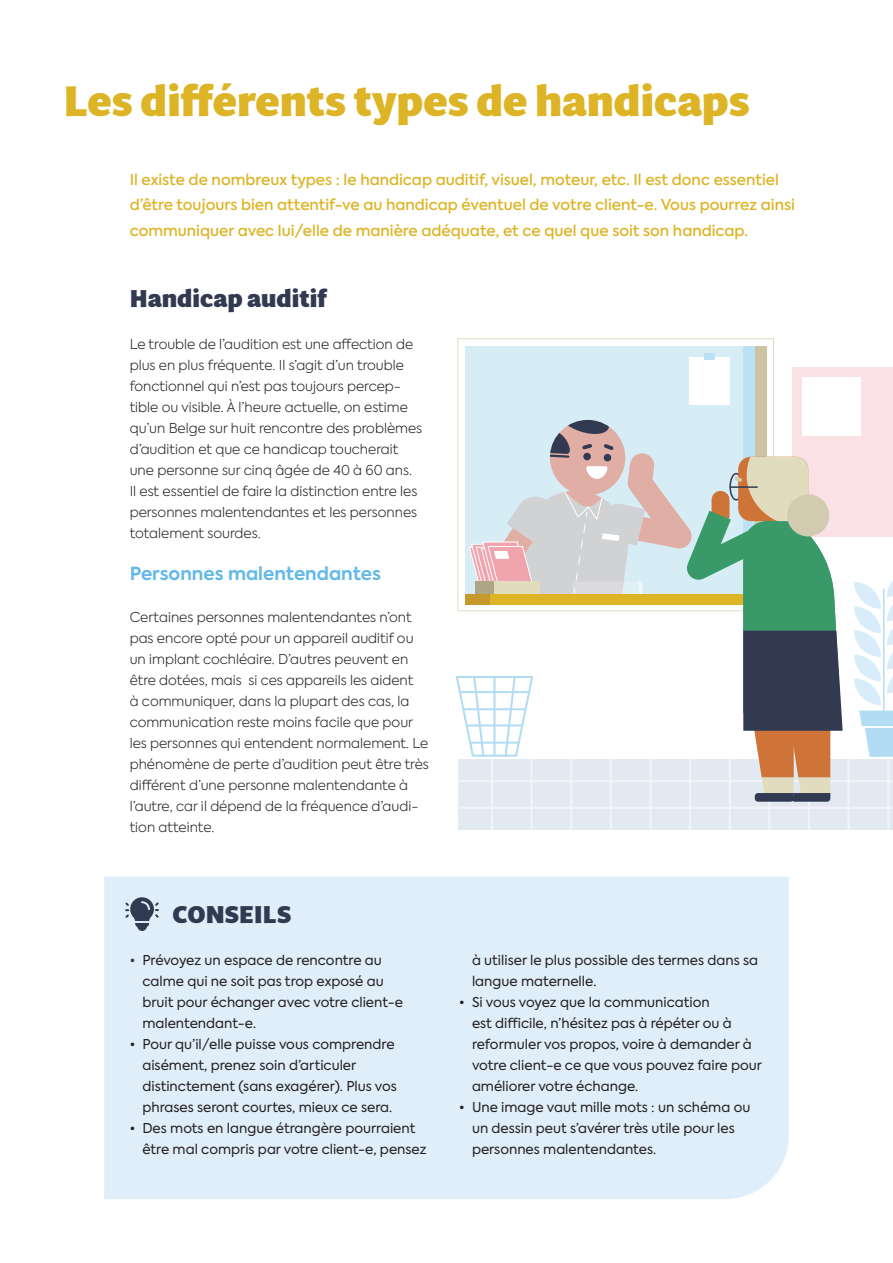
<style>
.page{position:relative;width:893px;height:1263px;background:#fff}
.page>*{position:absolute;margin:0;border:0;box-sizing:border-box;transform-origin:0 0}
.t1{font:800 42px "Multi Display";color:#ddb425}
.t2{font:800 24px "Multi Display";color:#313a50}
.t3{font:700 18px "Axiforma";color:#64b9e8}
.t4{font:500 15px/25.5px "Axiforma";color:#ddb425}
.t5{font:300 13.5px/21px "Axiforma";color:#231f20}
.t6{font:13.5px/21px "Axiforma";color:#231f20}
.s1{color:#313a50}
</style>
<div class="page">
<div style="left:465px;top:346px;width:301px;height:248px;background:#d6edf6"></div>
<div style="left:743px;top:346px;width:23px;height:248px;background:#bae2f4"></div>
<div style="left:755px;top:346px;width:11px;height:248px;background:#ccc3a2"></div>
<div style="left:459px;top:759px;width:434px;height:71px;background:#e2e9f1"></div>
<hr style="left:570px;top:759px;width:2px;height:71px;background:#fff">
<hr style="left:530px;top:759px;width:3px;height:71px;background:#fff">
<hr style="left:491px;top:759px;width:2px;height:71px;background:#fff">
<hr style="left:649px;top:759px;width:3px;height:71px;background:#fff">
<hr style="left:610px;top:759px;width:2px;height:71px;background:#fff">
<hr style="left:729px;top:759px;width:2px;height:71px;background:#fff">
<hr style="left:689px;top:759px;width:2px;height:71px;background:#fff">
<hr style="left:808px;top:759px;width:2px;height:71px;background:#fff">
<hr style="left:768px;top:759px;width:2px;height:71px;background:#fff">
<hr style="left:887px;top:759px;width:2px;height:71px;background:#fff">
<hr style="left:847px;top:759px;width:3px;height:71px;background:#fff">
<hr style="left:459px;top:780px;width:434px;height:2px;background:#fff">
<hr style="left:459px;top:807px;width:434px;height:2px;background:#fff">
<svg style="left:854px;top:580px;width:39px;height:177px"></svg>
<div style="left:690px;top:357px;width:40px;height:48px;background:#fff"></div>
<div style="left:705px;top:354px;width:10px;height:6px;background:#bae2f4"></div>
<div style="left:792px;top:367px;width:101px;height:169px;background:#f9e1e5"></div>
<div style="left:802px;top:377px;width:58px;height:58px;background:#fff"></div>
<svg style="left:456px;top:419px;width:387px;height:383px"></svg>
<div style="left:104px;top:876px;width:685px;height:323px;background:#dfeef9"></div>
<svg style="left:125px;top:896px;width:34px;height:35px"></svg>
<p class="t1" style="left:64px;top:72px;width:687px">Les différents types de handicaps</p>
<p class="t4" style="left:130px;top:167px;width:667px">Il existe de nombreux types : le handicap auditif, visuel, moteur, etc. Il est donc essentiel d’être toujours bien attentif-ve au handicap éventuel de votre client-e. Vous pourrez ainsi communiquer avec lui/elle de manière adéquate, et ce quel que soit son handicap.</p>
<p class="t2" style="left:130px;top:282px;width:200px">Handicap auditif</p>
<p class="t5" style="left:130px;top:333px;width:294px">Le trouble de l’audition est une affection de plus en plus fréquente. Il s’agit d’un trouble fonctionnel qui n’est pas toujours percep&shy;tible ou visible. À l’heure actuelle, on estime qu’un Belge sur huit rencontre des problèmes d’audition et que ce handicap toucherait une personne sur cinq âgée de 40 à 60 ans.<br>Il est essentiel de faire la distinction entre les personnes malentendantes et les personnes totalement sourdes.</p>
<p class="t3" style="left:130px;top:561px;width:253px">Personnes malentendantes</p>
<p class="t5" style="left:130px;top:606px;width:301px">Certaines personnes malentendantes n’ont pas encore opté pour un appareil auditif ou un implant cochléaire. D’autres peuvent en être dotées, mais si ces appareils les aident<br>à communiquer, dans la plupart des cas, la communication reste moins facile que pour les personnes qui entendent normalement. Le phénomène de perte d’audition peut être très différent d’une personne malentendante à l’autre, car il dépend de la fréquence d’audi&shy;tion atteinte.</p>
<p class="t2" style="left:172px;top:898px;width:120px">CONSEILS</p>
<p class="t6" style="left:142px;top:950px;width:262px;text-indent:-13px"><span class="s1">•</span> Prévoyez un espace de rencontre au calme qui ne soit pas trop exposé au bruit pour échanger avec votre client-e malentendant-e.</p>
<p class="t6" style="left:142px;top:1034px;width:256px;text-indent:-13px">• Pour qu’il/elle puisse vous comprendre aisément, prenez soin d’articuler distinctement (sans exagérer). Plus vos phrases seront courtes, mieux ce sera.</p>
<p class="t6" style="left:142px;top:1118px;width:286px;text-indent:-13px">• Des mots en langue étrangère pourraient être mal compris par votre client-e, pensez</p>
<p class="t6" style="left:472px;top:950px;width:288px">à utiliser le plus possible des termes dans sa langue maternelle.</p>
<p class="t6" style="left:472px;top:992px;width:292px;text-indent:-13px">• Si vous voyez que la communication<br>est difficile, n’hésitez pas à répéter ou à reformuler vos propos, voire à demander à votre client-e ce que vous pouvez faire pour améliorer votre échange.</p>
<p class="t6" style="left:472px;top:1097px;width:280px;text-indent:-13px">• Une image vaut mille mots : un schéma ou un dessin peut s’avérer très utile pour les personnes malentendantes.</p>
</div>
